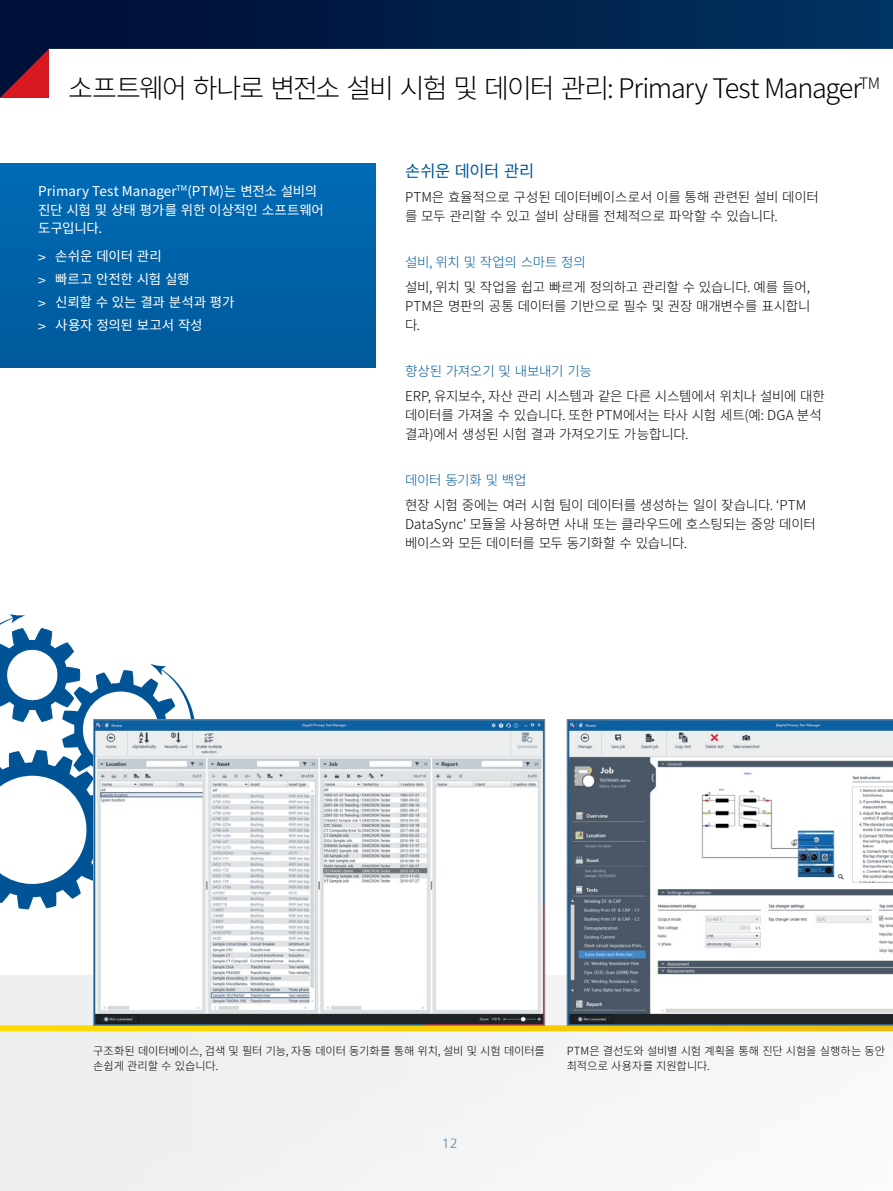
<style>
.page{position:relative;width:893px;height:1191px;background:#fff}
.page>*{position:absolute;margin:0;border:0;box-sizing:border-box;transform-origin:0 0}
.Content_-_Page_Headl{font:300 27px "Noto Sans CJ Kkr";letter-spacing:-.05em;color:#000}
.Content_-_Headline_1{font:16.5px "Noto Sans CJ Kkr";letter-spacing:-.025em;color:#00599a}
.Content_-_Normal{font:300 13.5px/18.8px "Noto Sans CJ Kkr";letter-spacing:-.02em;color:#000}
.Content_-_Normal_whi{font:13.5px/18.8px "Noto Sans CJ Kkr";color:#fff}
.Content_-_Bullet_Lis{font:13.5px "Noto Sans CJ Kkr";letter-spacing:-.015em;color:#fff}
.Content_-_Headline_2{font:300 13.5px "Noto Sans CJ Kkr";letter-spacing:-.02em;color:#00599a}
.t1{font:300 13.5px "Frutiger Neue LTW1 G";color:#00599a}
.Picture_-_Descriptio{font:300 11.25px/15px "Noto Sans CJ Kkr";letter-spacing:-.015em;color:#000}
.s1{font-family:"Frutiger Neue LTW1 G"}
</style>
<div class="page">
<svg style="left:0;top:0;width:893px;height:49px;background:#001f49"></svg>
<svg style="left:0;top:49px;width:49px;height:49px;background:#6b142c"></svg>
<svg style="left:0;top:614px;width:195px;height:296px"></svg>
<div style="left:0;top:164px;width:376px;height:204px;background:linear-gradient(to right,#0062a8,#0062a8)"></div>
<div style="left:0;top:975px;width:893px;height:216px;background:#f3f3f3"></div>
<svg style="left:0;top:1025px;width:893px;height:6px;background:#e5c318"></svg>
<img style="left:95px;top:721px;width:448px;height:302px">
<div style="left:93px;top:719px;width:452px;height:306px;border:1px solid #939598"></div>
<svg style="left:567px;top:719px;width:326px;height:306px"></svg>
<p class="Content_-_Page_Headl" style="left:68px;top:73px;width:814px">소프트웨어 하나로 변전소 설비 시험 및 데이터 관리: Primary Test Manager<sup>TM</sup></p>
<p class="Content_-_Normal_whi" style="left:38px;top:182px;width:287px">Primary Test Manager<sup>TM</sup>(PTM)는 변전소 설비의 진단 시험 및 상태 평가를 위한 이상적인 소프트웨어 도구입니다.</p>
<p class="Content_-_Bullet_Lis" style="left:38px;top:248px;width:125px"><span class="s1">&gt;</span> 손쉬운 데이터 관리</p>
<p class="Content_-_Bullet_Lis" style="left:38px;top:271px;width:153px"><span class="s1">&gt;</span> 빠르고 안전한 시험 실행</p>
<p class="Content_-_Bullet_Lis" style="left:38px;top:294px;width:198px"><span class="s1">&gt;</span> 신뢰할 수 있는 결과 분석과 평가</p>
<p class="Content_-_Bullet_Lis" style="left:38px;top:318px;width:166px"><span class="s1">&gt;</span> 사용자 정의된 보고서 작성</p>
<p class="Content_-_Headline_1" style="left:405px;top:161px;width:131px">손쉬운 데이터 관리</p>
<p class="Content_-_Normal" style="left:405px;top:188px;width:415px">PTM은 효율적으로 구성된 데이터베이스로서 이를 통해 관련된 설비 데이터 를 모두 관리할 수 있고 설비 상태를 전체적으로 파악할 수 있습니다.</p>
<p class="Content_-_Headline_2" style="left:405px;top:255px;width:182px">설비, 위치 및 작업의 스마트 정의</p>
<p class="Content_-_Normal" style="left:405px;top:278px;width:407px;text-align:justify">설비, 위치 및 작업을 쉽고 빠르게 정의하고 관리할 수 있습니다. 예를 들어, PTM은 명판의 공통 데이터를 기반으로 필수 및 권장 매개변수를 표시합니 다.</p>
<p class="Content_-_Headline_2" style="left:405px;top:364px;width:188px">향상된 가져오기 및 내보내기 기능</p>
<p class="Content_-_Normal" style="left:405px;top:387px;width:421px">ERP, 유지보수, 자산 관리 시스템과 같은 다른 시스템에서 위치나 설비에 대한 데이터를 가져올 수 있습니다. 또한 PTM에서는 타사 시험 세트(예: DGA 분석 결과)에서 생성된 시험 결과 가져오기도 가능합니다.</p>
<p class="Content_-_Headline_2" style="left:405px;top:473px;width:123px">데이터 동기화 및 백업</p>
<p class="Content_-_Normal" style="left:405px;top:496px;width:412px">현장 시험 중에는 여러 시험 팀이 데이터를 생성하는 일이 잦습니다. ‘PTM<br>DataSync' 모듈을 사용하면 사내 또는 클라우드에 호스팅되는 중앙 데이터 베이스와 모든 데이터를 모두 동기화할 수 있습니다.</p>
<p class="Picture_-_Descriptio" style="left:93px;top:1043px;width:453px">구조화된 데이터베이스, 검색 및 필터 기능, 자동 데이터 동기화를 통해 위치, 설비 및 시험 데이터를 손쉽게 관리할 수 있습니다.</p>
<p class="Picture_-_Descriptio" style="left:567px;top:1043px;width:320px">PTM은 결선도와 설비별 시험 계획을 통해 진단 시험을 실행하는 동안 최적으로 사용자를 지원합니다.</p>
<p class="t1" style="left:442px;top:1135px;width:17px">12</p>
</div>
